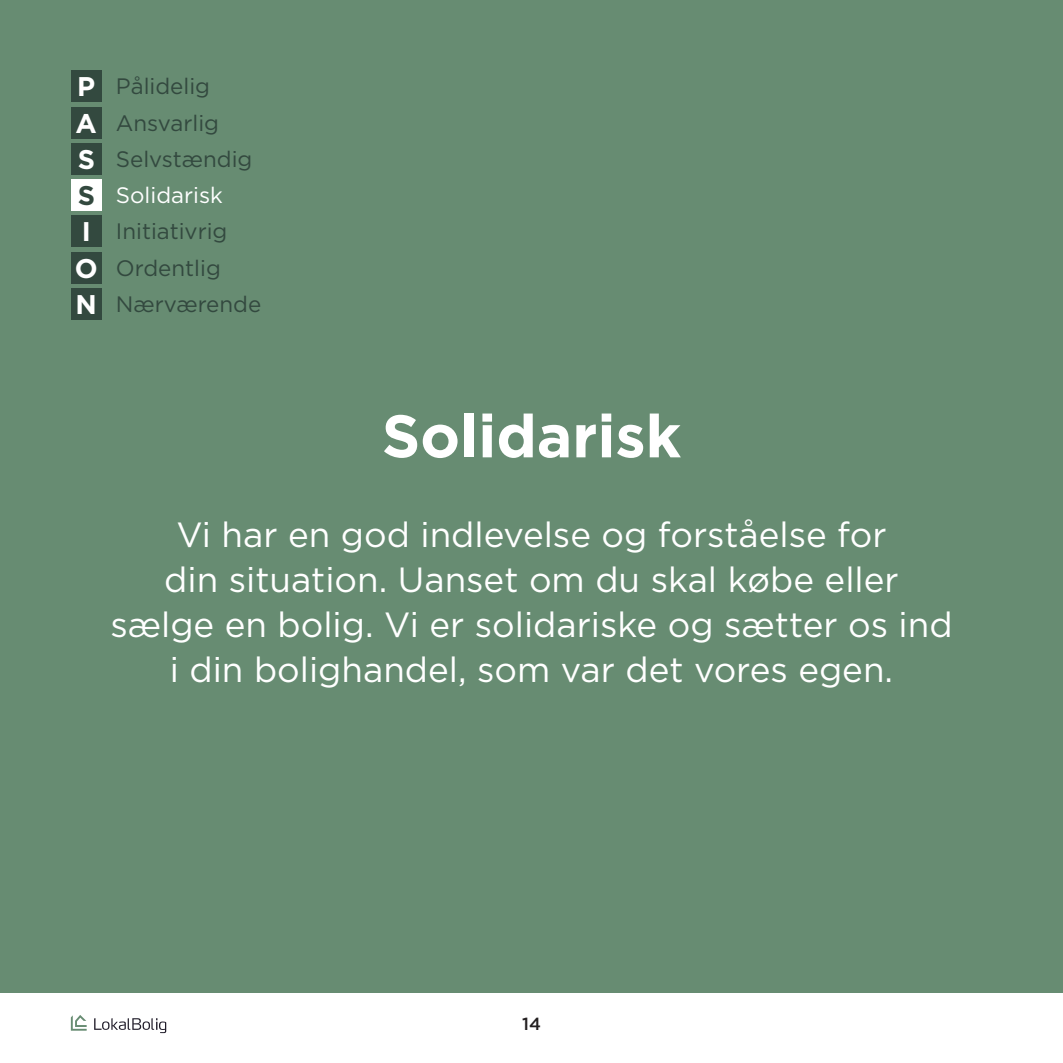
<style>
.page{position:relative;width:1063px;height:1063px;background:#fff}
.page>*{position:absolute;margin:0;border:0;box-sizing:border-box;transform-origin:0 0}
.LB15-BRØD{font:700 60px "Gotham";color:#fff}
.LB15-BRØD-2{font:35px/45px "Gotham";color:#fff;text-align:center}
.LB15-RUBRIK{font:700 27px "Gotham";color:#fff}
.LB15-RUBRIK-2{font:700 27px "Gotham";color:#33493f}
.LB15-BRØD-3{font:22.25px "Gotham";color:#33493f}
.LB15-BRØD-4{font:22.25px "Gotham";color:#fff}
.t1{font:500 17.5px "Gotham";color:#231f20}
</style>
<div class="page">
<svg style="left:94px;top:1018px;width:72px;height:15px"></svg>
<svg style="left:71px;top:1015px;width:16px;height:16px"></svg>
<div style="left:0;top:0;width:1063px;height:992px;background:#678c72"></div>
<div style="left:71px;top:71px;width:31px;height:31px;background:#33493f"></div>
<div style="left:71px;top:107px;width:31px;height:31px;background:#33493f"></div>
<div style="left:71px;top:143px;width:31px;height:31px;background:#33493f"></div>
<div style="left:71px;top:180px;width:31px;height:31px;background:#fff"></div>
<div style="left:71px;top:216px;width:31px;height:31px;background:#33493f"></div>
<div style="left:71px;top:252px;width:31px;height:31px;background:#33493f"></div>
<div style="left:71px;top:288px;width:31px;height:31px;background:#33493f"></div>
<p class="LB15-RUBRIK" style="left:77px;top:71px;width:20px">P</p>
<p class="LB15-RUBRIK" style="left:76px;top:107px;width:23px">A</p>
<p class="LB15-RUBRIK" style="left:78px;top:144px;width:19px">S</p>
<p class="LB15-RUBRIK-2" style="left:78px;top:180px;width:19px">S</p>
<p class="LB15-RUBRIK" style="left:82px;top:216px;width:11px">I</p>
<p class="LB15-RUBRIK" style="left:75px;top:252px;width:24px">O</p>
<p class="LB15-RUBRIK" style="left:76px;top:289px;width:23px">N</p>
<p class="LB15-BRØD-3" style="left:116px;top:74px;width:96px">Pålidelig</p>
<p class="LB15-BRØD-3" style="left:116px;top:111px;width:105px">Ansvarlig</p>
<p class="LB15-BRØD-3" style="left:116px;top:147px;width:138px">Selvstændig</p>
<p class="LB15-BRØD-4" style="left:116px;top:183px;width:108px">Solidarisk</p>
<p class="LB15-BRØD-3" style="left:116px;top:219px;width:113px">Initiativrig</p>
<p class="LB15-BRØD-3" style="left:116px;top:255px;width:106px">Ordentlig</p>
<p class="LB15-BRØD-3" style="left:116px;top:292px;width:147px">Nærværende</p>
<p class="LB15-BRØD" style="left:382px;top:401px;width:301px">Solidarisk</p>
<p class="LB15-BRØD-2" style="left:110px;top:512px;width:844px">Vi har en god indlevelse og forståelse for<br>din situation. Uanset om du skal købe eller sælge en bolig. Vi er solidariske og sætter os ind i din bolighandel, som var det vores egen.</p>
<p class="t1" style="left:522px;top:1014px;width:20px">14</p>
</div>
